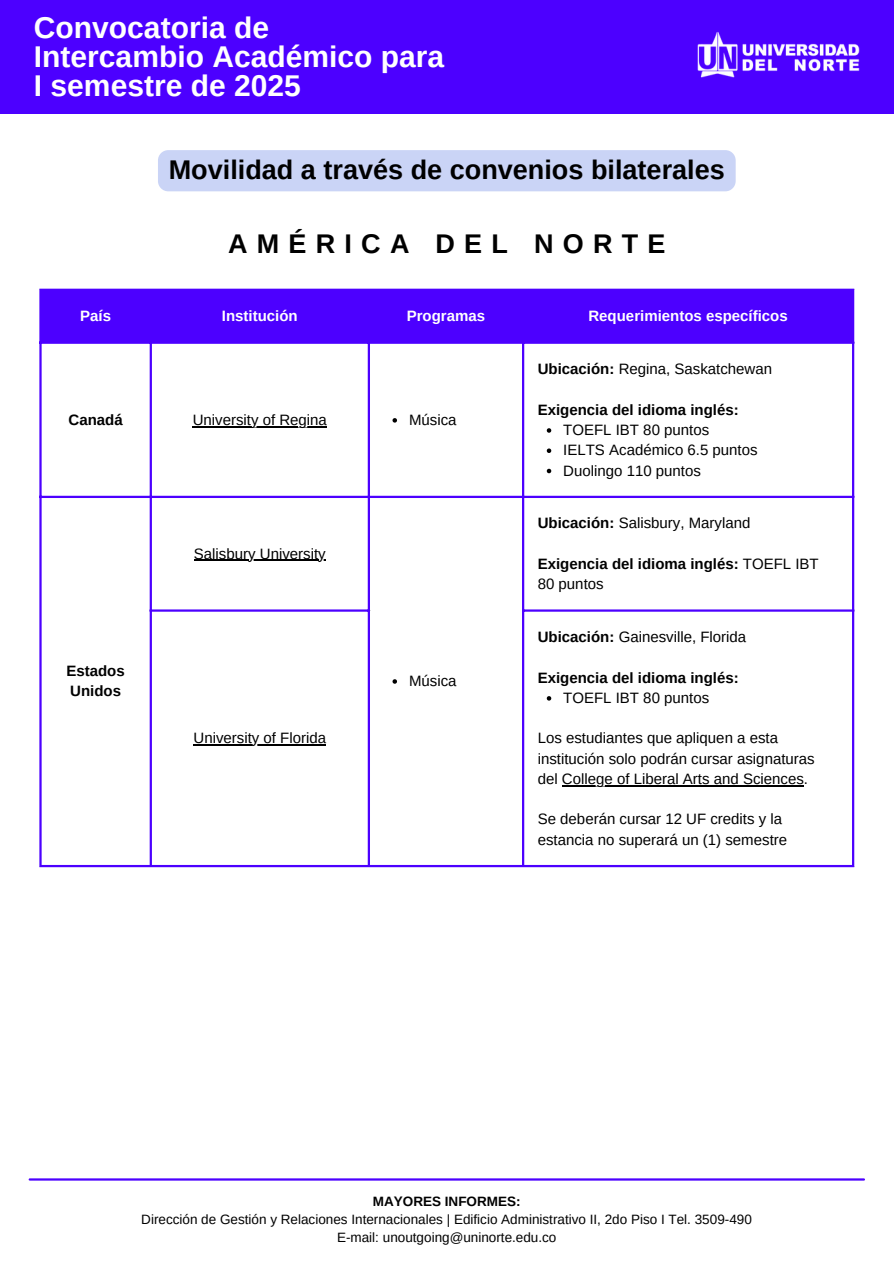
<style>
.page{position:relative;width:894px;height:1264px;background:#fff}
.page>*{position:absolute;margin:0;border:0;box-sizing:border-box;transform-origin:0 0}
.t1{font:700 30px/29.2px "Arimo";color:#fff}
.t2{font:700 27px "Arimo";color:#000}
.t3{font:700 27px "Arimo";letter-spacing:.34em;color:#000}
.t4{font:15px/20.2px "Arimo";color:#000}
.t5{font:700 15px/20.2px "Arimo";color:#000}
.t6{font:700 15px "Arimo";color:#fff}
.t7{font:13.5px "Arimo";color:#000}
.t8{font:700 13.5px "Arimo";color:#000}
.s1{font-weight:700}
.s2{font-weight:400}
</style>
<div class="page">
<div style="left:0;top:0;width:893px;height:114px;background:#4c00ff"></div>
<img style="left:697px;top:32px;width:163px;height:46px">
<div style="left:158px;top:150px;width:577px;height:41px;background:#cad4f6;border-radius:10px"></div>
<div style="left:42px;top:291px;width:809px;height:50px;background:#4c00ff"></div>
<hr style="left:193px;top:426px;width:134px;height:1px;background:#000">
<svg style="left:392px;top:418px;width:5px;height:4px"></svg>
<svg style="left:546px;top:428px;width:5px;height:5px"></svg>
<svg style="left:546px;top:448px;width:5px;height:5px"></svg>
<svg style="left:546px;top:469px;width:5px;height:4px"></svg>
<hr style="left:194px;top:560px;width:131px;height:1px;background:#000">
<svg style="left:392px;top:679px;width:5px;height:4px"></svg>
<hr style="left:193px;top:744px;width:133px;height:1px;background:#000">
<svg style="left:546px;top:696px;width:5px;height:4px"></svg>
<hr style="left:562px;top:785px;width:241px;height:1px;background:#000">
<hr style="left:39px;top:291px;width:3px;height:574px;background:#4c00ff">
<hr style="left:150px;top:291px;width:2px;height:574px;background:#4c00ff">
<hr style="left:367px;top:291px;width:3px;height:574px;background:#4c00ff">
<hr style="left:522px;top:291px;width:2px;height:574px;background:#4c00ff">
<hr style="left:851px;top:291px;width:3px;height:574px;background:#4c00ff">
<hr style="left:39px;top:289px;width:815px;height:2px;background:#4c00ff">
<hr style="left:39px;top:341px;width:815px;height:3px;background:#4c00ff">
<hr style="left:39px;top:496px;width:815px;height:2px;background:#4c00ff">
<hr style="left:150px;top:609px;width:220px;height:2px;background:#4c00ff">
<hr style="left:522px;top:609px;width:332px;height:2px;background:#4c00ff">
<hr style="left:39px;top:865px;width:815px;height:2px;background:#4c00ff">
<hr style="left:30px;top:1178px;width:833px;height:2px;background:#4c00ff">
<p class="t1" style="left:34px;top:13px;width:411px">Convocatoria de<br>Intercambio Académico para<br>I semestre de 2025</p>
<p class="t2" style="left:169px;top:155px;width:557px">Movilidad a través de convenios bilaterales</p>
<p class="t3" style="left:228px;top:228px;width:439px">AMÉRICA DEL NORTE</p>
<h1 class="t6" style="left:80px;top:308px;width:32px">País</h1>
<h2 class="t6" style="left:222px;top:308px;width:77px">Institución</h2>
<p class="t6" style="left:406px;top:308px;width:80px">Programas</p>
<p class="t6" style="left:588px;top:308px;width:201px">Requerimientos específicos</p>
<p class="t5" style="left:68px;top:409px;width:56px">Canadá</p>
<p class="t4" style="left:193px;top:409px;width:136px">University of Regina</p>
<p class="t4" style="left:409px;top:409px;width:49px">Música</p>
<p class="t5" style="left:66px;top:660px;width:60px">Estados<br>Unidos</p>
<p class="t4" style="left:194px;top:543px;width:133px">Salisbury University</p>
<p class="t4" style="left:193px;top:728px;width:134px">University of Florida</p>
<p class="t4" style="left:409px;top:670px;width:49px">Música</p>
<p class="t4" style="left:537px;top:359px;width:236px"><span class="s1">Ubicación:</span> Regina, Saskatchewan</p>
<p class="t5" style="left:537px;top:399px;width:202px">Exigencia del idioma inglés:</p>
<p class="t4" style="left:563px;top:419px;width:147px">TOEFL IBT 80 puntos</p>
<p class="t4" style="left:563px;top:440px;width:196px">IELTS Académico 6.5 puntos</p>
<p class="t4" style="left:563px;top:460px;width:139px">Duolingo 110 puntos</p>
<p class="t4" style="left:537px;top:513px;width:214px"><span class="s1">Ubicación:</span> Salisbury, Maryland</p>
<p class="t5" style="left:537px;top:553px;width:282px">Exigencia del idioma inglés: <span class="s2">TOEFL IBT<br>80 puntos</span></p>
<p class="t4" style="left:537px;top:626px;width:210px"><span class="s1">Ubicación:</span> Gainesville, Florida</p>
<p class="t5" style="left:537px;top:667px;width:202px">Exigencia del idioma inglés:</p>
<p class="t4" style="left:563px;top:687px;width:147px">TOEFL IBT 80 puntos</p>
<p class="t4" style="left:537px;top:728px;width:278px">Los estudiantes que apliquen a esta institución solo podrán cursar asignaturas del College of Liberal Arts and Sciences.</p>
<p class="t4" style="left:537px;top:809px;width:251px">Se deberán cursar 12 UF credits y la estancia no superará un (1) semestre</p>
<p class="t8" style="left:373px;top:1193px;width:149px">MAYORES INFORMES:</p>
<p class="t7" style="left:141px;top:1211px;width:612px">Dirección de Gestión y Relaciones Internacionales | Edificio Administrativo II, 2do Piso I Tel. 3509-490</p>
<p class="t7" style="left:337px;top:1229px;width:221px">E-mail: unoutgoing@uninorte.edu.co</p>
</div>
